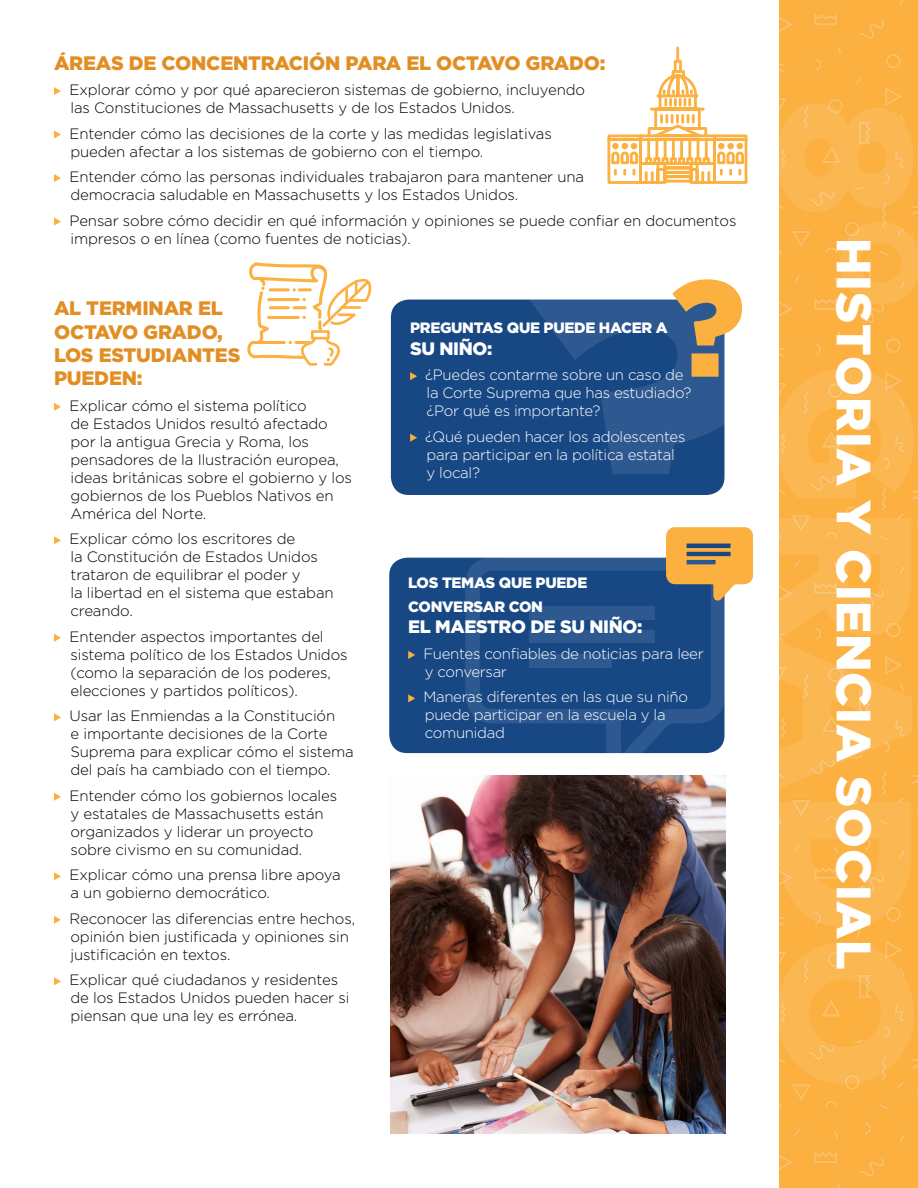
<style>
.page{position:relative;width:918px;height:1188px;background:#fff}
.page>*{position:absolute;margin:0;border:0;box-sizing:border-box;transform-origin:0 0}
.t1{font:900 189px "Gotham";color:#fff}
.t2{font:900 136.95px "Gotham";color:#fbb040}
.t3{font:900 48px "Gotham";letter-spacing:.015em;color:#fff}
.t4{font:900 19.5px/23.4px "Gotham";letter-spacing:-.01em;color:#e18f24}
.t5{font:900 18px "Gotham";letter-spacing:-.02em;color:#fff}
.t6{font:300 15px/18px "Gotham";letter-spacing:-.01em;color:#000}
.t7{font:300 15px/18px "Gotham";letter-spacing:-.02em;color:#fff}
.t8{font:900 15px/23.4px "Gotham";letter-spacing:-.02em;color:#fff}
</style>
<div class="page">
<div style="left:779px;top:0;width:139px;height:1188px;background:#fbb040"></div>
<div style="left:391px;top:300px;width:333px;height:195px;background:#184884;border-radius:18px"></div>
<svg style="left:529px;top:299px;width:196px;height:196px"></svg>
<div style="left:389px;top:558px;width:335px;height:195px;background:#184884;border-radius:18px"></div>
<svg style="left:410px;top:372px;width:7px;height:8px"></svg>
<svg style="left:410px;top:434px;width:7px;height:8px"></svg>
<svg style="left:408px;top:651px;width:7px;height:8px"></svg>
<svg style="left:408px;top:694px;width:7px;height:8px"></svg>
<svg style="left:54px;top:403px;width:7px;height:8px"></svg>
<svg style="left:54px;top:536px;width:7px;height:8px"></svg>
<svg style="left:54px;top:634px;width:7px;height:8px"></svg>
<svg style="left:54px;top:713px;width:7px;height:8px"></svg>
<svg style="left:54px;top:793px;width:7px;height:8px"></svg>
<svg style="left:54px;top:872px;width:7px;height:8px"></svg>
<svg style="left:54px;top:916px;width:7px;height:8px"></svg>
<svg style="left:54px;top:977px;width:7px;height:8px"></svg>
<svg style="left:54px;top:87px;width:7px;height:8px"></svg>
<svg style="left:54px;top:130px;width:7px;height:9px"></svg>
<svg style="left:54px;top:174px;width:7px;height:8px"></svg>
<svg style="left:54px;top:218px;width:7px;height:8px"></svg>
<svg style="left:465px;top:557px;width:260px;height:197px"></svg>
<div style="left:529px;top:606px;width:126px;height:14px;background:#2e5990"></div>
<div style="left:529px;top:631px;width:126px;height:12px;background:#2e5990"></div>
<div style="left:529px;top:654px;width:83px;height:13px;background:#2e5990"></div>
<svg style="left:666px;top:527px;width:87px;height:74px"></svg>
<img style="left:391px;top:776px;width:334px;height:358px">
<svg style="left:607px;top:46px;width:141px;height:138px"></svg>
<svg style="left:247px;top:262px;width:125px;height:104px"></svg>
<hr style="left:345px;top:287px;width:3px;height:16px;background:#fbb040">
<h3 class="t4" style="left:54px;top:51px;width:553px">ÁREAS DE CONCENTRACIÓN PARA EL OCTAVO GRADO:</h3>
<p class="t6" style="left:70px;top:80px;width:517px">Explorar cómo y por qué aparecieron sistemas de gobierno, incluyendo las Constituciones de Massachusetts y de los Estados Unidos.</p>
<p class="t6" style="left:70px;top:124px;width:484px">Entender cómo las decisiones de la corte y las medidas legislativas pueden afectar a los sistemas de gobierno con el tiempo.</p>
<p class="t6" style="left:70px;top:167px;width:516px">Entender cómo las personas individuales trabajaron para mantener una democracia saludable en Massachusetts y los Estados Unidos.</p>
<p class="t6" style="left:70px;top:211px;width:668px">Pensar sobre cómo decidir en qué información y opiniones se puede confiar en documentos impresos o en línea (como fuentes de noticias).</p>
<h3 class="t4" style="left:54px;top:296px;width:188px">AL TERMINAR EL<br>OCTAVO GRADO,<br>LOS ESTUDIANTES<br>PUEDEN:</h3>
<p class="t6" style="left:70px;top:396px;width:284px">Explicar cómo el sistema político<br>de Estados Unidos resultó afectado por la antigua Grecia y Roma, los pensadores de la Ilustración europea, ideas británicas sobre el gobierno y los gobiernos de los Pueblos Nativos en América del Norte.</p>
<p class="t6" style="left:70px;top:530px;width:266px">Explicar cómo los escritores de<br>la Constitución de Estados Unidos trataron de equilibrar el poder y<br>la libertad en el sistema que estaban creando.</p>
<p class="t6" style="left:70px;top:627px;width:280px">Entender aspectos importantes del sistema político de los Estados Unidos (como la separación de los poderes, elecciones y partidos políticos).</p>
<p class="t6" style="left:70px;top:707px;width:286px">Usar las Enmiendas a la Constitución<br>e importante decisiones de la Corte Suprema para explicar cómo el sistema del país ha cambiado con el tiempo.</p>
<p class="t6" style="left:70px;top:786px;width:269px">Entender cómo los gobiernos locales y estatales de Massachusetts están organizados y liderar un proyecto sobre civismo en su comunidad.</p>
<p class="t6" style="left:70px;top:866px;width:273px">Explicar cómo una prensa libre apoya a un gobierno democrático.</p>
<p class="t6" style="left:70px;top:909px;width:287px">Reconocer las diferencias entre hechos, opinión bien justificada y opiniones sin justificación en textos.</p>
<p class="t6" style="left:70px;top:971px;width:281px">Explicar qué ciudadanos y residentes de los Estados Unidos pueden hacer si piensan que una ley es errónea.</p>
<h2 class="t2" style="left:671px;top:249px;width:75px">?</h2>
<p class="t8" style="left:410px;top:316px;width:259px">PREGUNTAS QUE PUEDE HACER A</p>
<p class="t5" style="left:410px;top:336px;width:84px">SU NIÑO:</p>
<p class="t7" style="left:425px;top:366px;width:268px">¿Puedes contarme sobre un caso de la Corte Suprema que has estudiado? ¿Por qué es importante?</p>
<p class="t7" style="left:425px;top:427px;width:262px">¿Qué pueden hacer los adolescentes para participar en la política estatal y local?</p>
<p class="t8" style="left:408px;top:571px;width:181px">LOS TEMAS QUE PUEDE<br>CONVERSAR CON</p>
<p class="t5" style="left:408px;top:615px;width:236px">EL MAESTRO DE SU NIÑO:</p>
<p class="t7" style="left:423px;top:644px;width:282px">Fuentes confiables de noticias para leer y conversar</p>
<p class="t7" style="left:423px;top:688px;width:266px">Maneras diferentes en las que su niño puede participar en la escuela y la comunidad</p>
<h1 class="t1" style="left:976px;top:98px;width:995px;rotate:90deg">8<sup>O</sup> GRADO</h1>
<h3 class="t3" style="left:882px;top:238px;width:733px;rotate:90deg">HISTORIA Y CIENCIA SOCIAL</h3>
</div>
